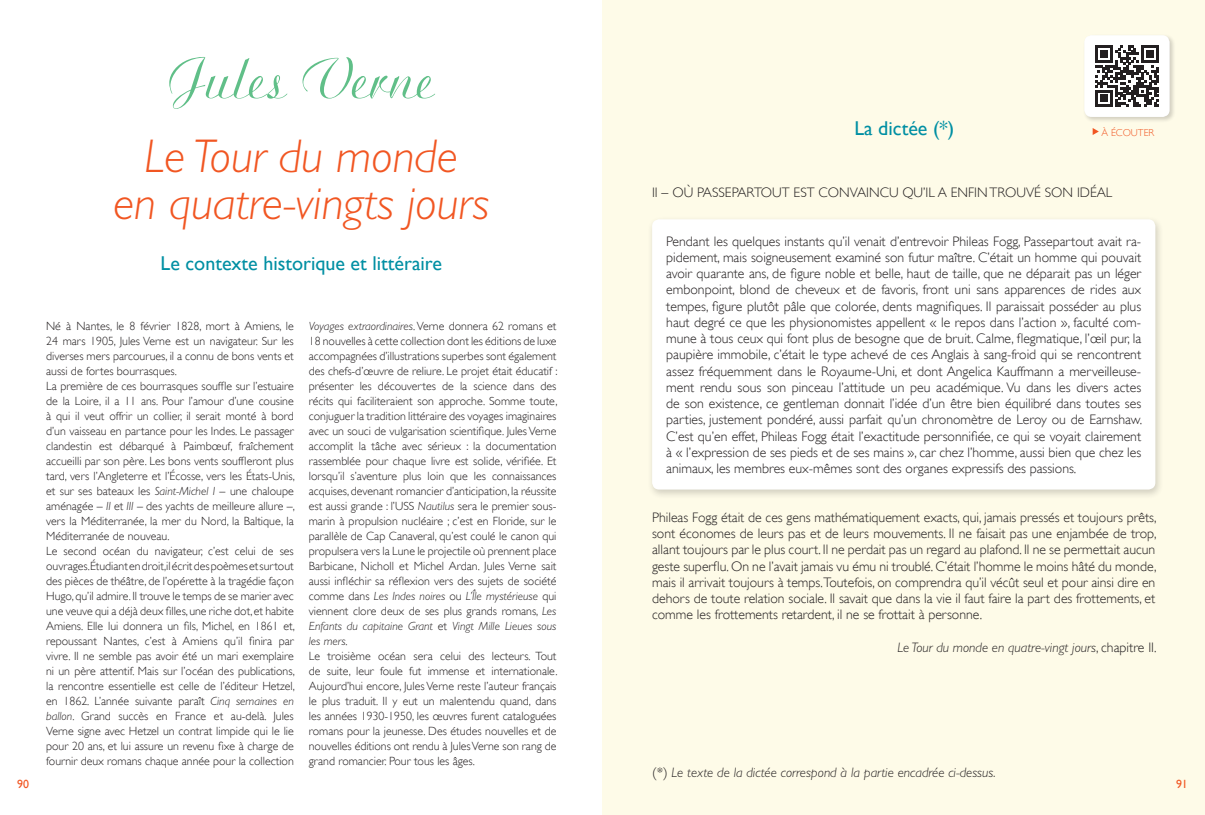
<style>
.page{position:relative;width:1205px;height:815px;background:#fff}
.page>*{position:absolute;margin:0;border:0;box-sizing:border-box;transform-origin:0 0}
.t1{font:60px "Aritus D";color:#60bf88}
.t2{font:italic 300 47.5px/47.5px "Gill Sans";color:#f15622;text-align:center}
.t3{font:20px "Gill Sans";color:#008fa3}
.t4{font:300 13.75px/16.2px "Gill Sans";color:#231f20;text-align:justify}
.t5{font:italic 300 13.75px "Gill Sans";color:#231f20}
.t6{font:300 13.75px "Gill Sans";color:#231f20}
.t7{font:300 11.88px/15px "Gill Sans";color:#231f20}
.t8{font:11.88px "Gill Sans";color:#f15622}
.t9{font:300 10px "Gill Sans";color:#f15622}
.s1{font-style:inherit}
.s2{font-style:normal}
.s3{font-style:italic}
</style>
<div class="page">
<div style="left:602px;top:0;width:603px;height:815px;background:#fefbe8"></div>
<svg style="left:1092px;top:128px;width:7px;height:7px"></svg>
<div style="left:1083px;top:34px;width:93px;height:89px;background:#231f20;opacity:.2"></div>
<div style="left:1084px;top:35px;width:85px;height:82px;background:#fff;border-radius:7px"></div>
<svg style="left:1095px;top:45px;width:64px;height:62px"></svg>
<div style="left:647px;top:216px;width:517px;height:284px;background:#231f20;opacity:.2"></div>
<div style="left:652px;top:219px;width:503px;height:271px;background:#fff;border-radius:7px"></div>
<h1 class="t1" style="left:168px;top:43px;width:268px">Jules Verne</h1>
<h3 class="t3" style="left:854px;top:116px;width:101px">La dictée (*)</h3>
<p class="t9" style="left:1101px;top:127px;width:54px">À ÉCOUTER</p>
<h2 class="t2" style="left:113px;top:132px;width:378px">Le Tour du monde<br>en quatre-vingts jours</h2>
<p class="t6" style="left:652px;top:184px;width:462px">II <span class="s1">–</span> OÙ PASSEPARTOUT EST CONVAINCU QU’IL A ENFIN TROUVÉ SON IDÉAL</p>
<p class="t4" style="left:666px;top:233px;width:477px">Pendant les quelques instants qu’il venait d’entrevoir Phileas Fogg, Passepartout avait ra&shy;pidement, mais soigneusement examiné son futur maître. C’était un homme qui pouvait avoir quarante ans, de figure noble et belle, haut de taille, que ne déparait pas un léger embonpoint, blond de cheveux et de favoris, front uni sans apparences de rides aux tempes, figure plutôt pâle que colorée, dents magnifiques. Il paraissait posséder au plus haut degré ce que les physionomistes appellent « le repos dans l’action », faculté com&shy;mune à tous ceux qui font plus de besogne que de bruit. Calme, flegmatique, l’œil pur, la paupière immobile, c’était le type achevé de ces Anglais à sang-froid qui se rencontrent assez fréquemment dans le Royaume-Uni, et dont Angelica Kauffmann a merveilleuse&shy;ment rendu sous son pinceau l’attitude un peu académique. Vu dans les divers actes de son existence, ce gentleman donnait l’idée d’un être bien équilibré dans toutes ses parties, justement pondéré, aussi parfait qu’un chronomètre de Leroy ou de Earnshaw.<br>C’est qu’en effet, Phileas Fogg était l’exactitude personnifiée, ce qui se voyait clairement à « l’expression de ses pieds et de ses mains », car chez l’homme, aussi bien que chez les animaux, les membres eux-mêmes sont des organes expressifs des passions.</p>
<p class="t4" style="left:652px;top:509px;width:506px">Phileas Fogg était de ces gens mathématiquement exacts, qui, jamais pressés et toujours prêts, sont économes de leurs pas et de leurs mouvements. Il ne faisait pas une enjambée de trop, allant toujours par le plus court. Il ne perdait pas un regard au plafond. Il ne se permettait aucun geste superflu. On ne l’avait jamais vu ému ni troublé. C’était l’homme le moins hâté du monde, mais il arrivait toujours à temps.Toutefois, on comprendra qu’il vécût seul et pour ainsi dire en dehors de toute relation sociale. Il savait que dans la vie il faut faire la part des frottements, et comme les frottements retardent, il ne se frottait à personne.</p>
<p class="t5" style="left:897px;top:640px;width:261px">Le Tour du monde en quatre-vingt jours<span class="s2">, chapitre II.</span></p>
<h3 class="t3" style="left:161px;top:251px;width:283px">Le contexte historique et littéraire</h3>
<p class="t7" style="left:46px;top:319px;width:250px">Né à Nantes, le 8 février 1828, mort à Amiens, le 24 mars 1905, Jules Verne est un navigateur. Sur les diverses mers parcourues, il a connu de bons vents et aussi de fortes bourrasques.<br>La première de ces bourrasques souffle sur l’estuaire de la Loire, il a 11 ans. Pour l’amour d’une cousine à qui il veut offrir un collier, il serait monté à bord d’un vaisseau en partance pour les Indes. Le passager clandestin est débarqué à Paimbœuf, fraîchement accueilli par son père. Les bons vents souffleront plus tard, vers l’Angleterre et l’Écosse, vers les États-Unis, et sur ses bateaux les <span class="s3">Saint-Michel I</span> – une chaloupe aménagée – <span class="s3">II</span> et <span class="s3">III</span> – des yachts de meilleure allure –, vers la Méditerranée, la mer du Nord, la Baltique, la Méditerranée de nouveau.<br>Le second océan du navigateur, c’est celui de ses ouvrages.Étudiant en droit,il écrit des poèmes et surtout des pièces de théâtre, de l’opérette à la tragédie façon Hugo, qu’il admire. Il trouve le temps de se marier avec une veuve qui a déjà deux filles, une riche dot, et habite Amiens. Elle lui donnera un fils, Michel, en 1861 et, repoussant Nantes, c’est à Amiens qu’il finira par vivre. Il ne semble pas avoir été un mari exemplaire ni un père attentif. Mais sur l’océan des publications, la rencontre essentielle est celle de l’éditeur Hetzel, en 1862. L’année suivante paraît <span class="s3">Cinq semaines en ballon</span>. Grand succès en France et au-delà. Jules Verne signe avec Hetzel un contrat limpide qui le lie pour 20 ans, et lui assure un revenu fixe à charge de fournir deux romans chaque année pour la collection</p>
<p class="t7" style="left:309px;top:318px;width:250px"><span class="s3">Voyages extraordinaires</span>. Verne donnera 62 romans et 18 nouvelles à cette collection dont les éditions de luxe accompagnées d’illustrations superbes sont également des chefs-d’œuvre de reliure. Le projet était éducatif : présenter les découvertes de la science dans des récits qui faciliteraient son approche. Somme toute, conjuguer la tradition littéraire des voyages imaginaires avec un souci de vulgarisation scientifique. Jules Verne accomplit la tâche avec sérieux : la documentation rassemblée pour chaque livre est solide, vérifiée. Et lorsqu’il s’aventure plus loin que les connaissances acquises, devenant romancier d’anticipation, la réussite est aussi grande : l’USS <span class="s3">Nautilus</span> sera le premier sous&shy;marin à propulsion nucléaire ; c’est en Floride, sur le parallèle de Cap Canaveral, qu’est coulé le canon qui propulsera vers la Lune le projectile où prennent place Barbicane, Nicholl et Michel Ardan. Jules Verne sait aussi infléchir sa réflexion vers des sujets de société comme dans <span class="s3">Les Indes noires</span> ou <span class="s3">L’Île mystérieuse</span> qui viennent clore deux de ses plus grands romans, <span class="s3">Les Enfants du capitaine Grant</span> et <span class="s3">Vingt Mille Lieues sous les mers</span>.<br>Le troisième océan sera celui des lecteurs. Tout de suite, leur foule fut immense et internationale.<br>Aujourd’hui encore, Jules Verne reste l’auteur français le plus traduit. Il y eut un malentendu quand, dans les années 1930-1950, les œuvres furent cataloguées romans pour la jeunesse. Des études nouvelles et de nouvelles éditions ont rendu à Jules Verne son rang de grand romancier. Pour tous les âges.</p>
<p class="t5" style="left:652px;top:765px;width:345px"><span class="s2">(*)</span> Le texte de la dictée correspond à la partie encadrée ci-dessus.</p>
<p class="t8" style="left:17px;top:777px;width:13px">90</p>
<p class="t8" style="left:1176px;top:777px;width:13px">91</p>
</div>
